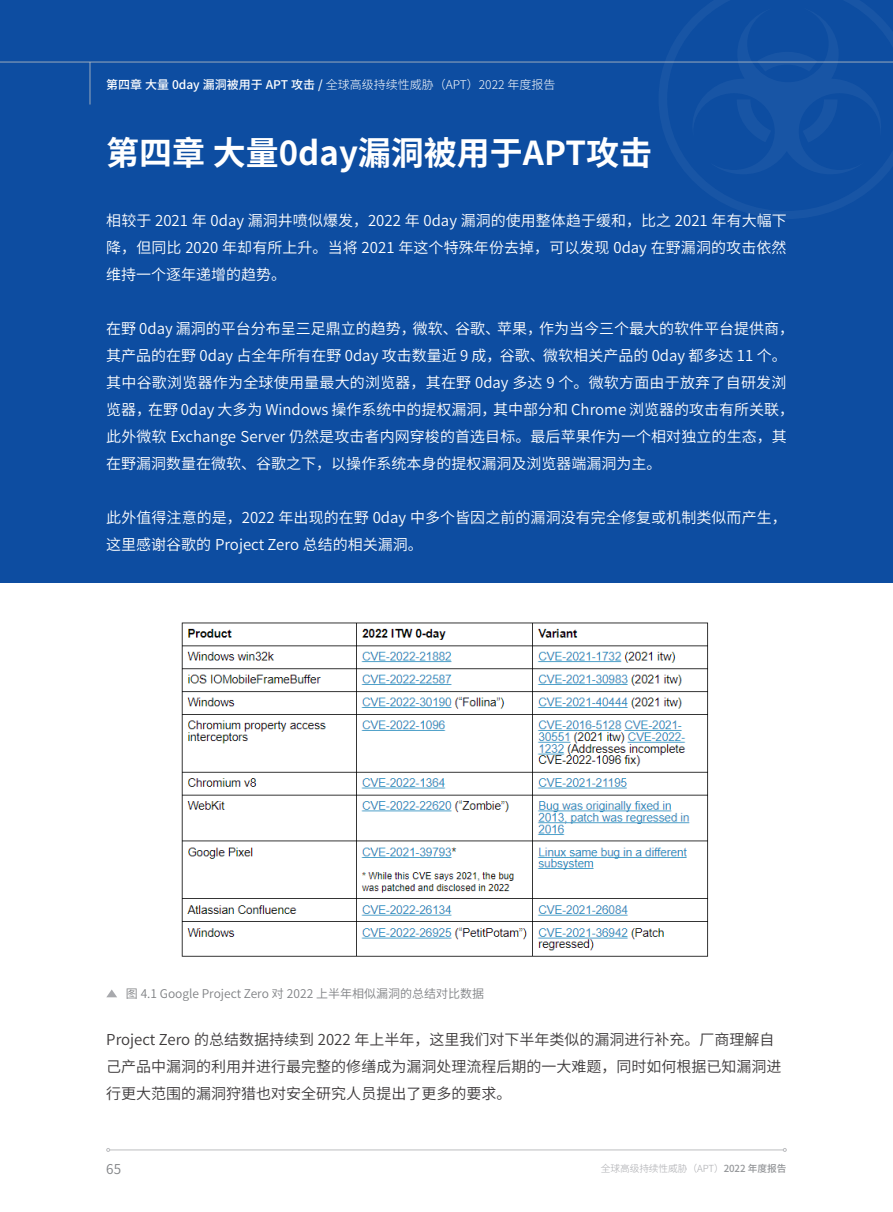
<style>
.page{position:relative;width:893px;height:1212px;background:#fff}
.page>*{position:absolute;margin:0;border:0;box-sizing:border-box;transform-origin:0 0}
.章节{font:700 33px "Source Han Sans CN";color:#fff}
.主要段落样式{font:15px/27px "Source Han Sans CN";color:#fff}
.目录{font:15px/27px "Source Han Sans CN";color:#3d3a3b}
.t1{font:13.5px "Source Han Sans CN";color:#808285}
.t2{font:300 12px "Source Han Sans CN";color:#fff}
.t3{font:12px "Source Han Sans CN";color:#808285}
.t4{font:300 9.75px "Source Han Sans CN";letter-spacing:-.01em;color:#a8a9ad}
.s1{font-weight:500}
.s2{font-weight:500;color:#939598}
</style>
<div class="page">
<hr style="left:110px;top:1149px;width:673px;height:1px;background:#bcbdc0">
<svg style="left:106px;top:1148px;width:4px;height:4px"></svg>
<svg style="left:783px;top:1148px;width:4px;height:4px"></svg>
<div style="left:0;top:0;width:893px;height:583px;background:#0d4da1"></div>
<svg style="left:658px;top:0;width:235px;height:219px"></svg>
<img style="left:181px;top:622px;width:528px;height:334px">
<svg style="left:106px;top:989px;width:11px;height:8px"></svg>
<hr style="left:0;top:62px;width:893px;height:1px;background:#bec1c3">
<hr style="left:90px;top:62px;width:1px;height:43px;background:#bec1c3">
<p class="t2" style="left:106px;top:77px;width:451px"><span class="s1">第四章 大量 0day 漏洞被用于 APT 攻击 /</span> 全球高级持续性威胁（APT）2022 年度报告</p>
<p class="章节" style="left:106px;top:134px;width:547px">第四章 大量0day漏洞被用于APT攻击</p>
<p class="主要段落样式" style="left:106px;top:207px;width:682px;text-align:justify">相较于 2021 年 0day 漏洞井喷似爆发，2022 年 0day 漏洞的使用整体趋于缓和，比之 2021 年有大幅下降，但同比 2020 年却有所上升。当将 2021 年这个特殊年份去掉，可以发现 0day 在野漏洞的攻击依然维持一个逐年递增的趋势。</p>
<p class="主要段落样式" style="left:106px;top:315px;width:689px">在野 0day 漏洞的平台分布呈三足鼎立的趋势，微软、谷歌、苹果，作为当今三个最大的软件平台提供商，其产品的在野 0day 占全年所有在野 0day 攻击数量近 9 成，谷歌、微软相关产品的 0day 都多达 11 个。其中谷歌浏览器作为全球使用量最大的浏览器，其在野 0day 多达 9 个。微软方面由于放弃了自研发浏览器，在野 0day 大多为 Windows 操作系统中的提权漏洞，其中部分和 Chrome 浏览器的攻击有所关联，此外微软 Exchange Server 仍然是攻击者内网穿梭的首选目标。最后苹果作为一个相对独立的生态，其在野漏洞数量在微软、谷歌之下，以操作系统本身的提权漏洞及浏览器端漏洞为主。</p>
<p class="主要段落样式" style="left:106px;top:504px;width:682px">此外值得注意的是，2022 年出现的在野 0day 中多个皆因之前的漏洞没有完全修复或机制类似而产生，这里感谢谷歌的 Project Zero 总结的相关漏洞。</p>
<p class="t3" style="left:126px;top:987px;width:360px">图 4.1 Google Project Zero 对 2022 上半年相似漏洞的总结对比数据</p>
<p class="目录" style="left:106px;top:1026px;width:676px">Project Zero 的总结数据持续到 2022 年上半年，这里我们对下半年类似的漏洞进行补充。厂商理解自己产品中漏洞的利用并进行最完整的修缮成为漏洞处理流程后期的一大难题，同时如何根据已知漏洞进行更大范围的漏洞狩猎也对安全研究人员提出了更多的要求。</p>
<p class="t1" style="left:106px;top:1161px;width:16px">65</p>
<p class="t4" style="left:601px;top:1163px;width:187px">全球高级持续性威胁（APT）<span class="s2">2022 年度报告</span></p>
</div>
